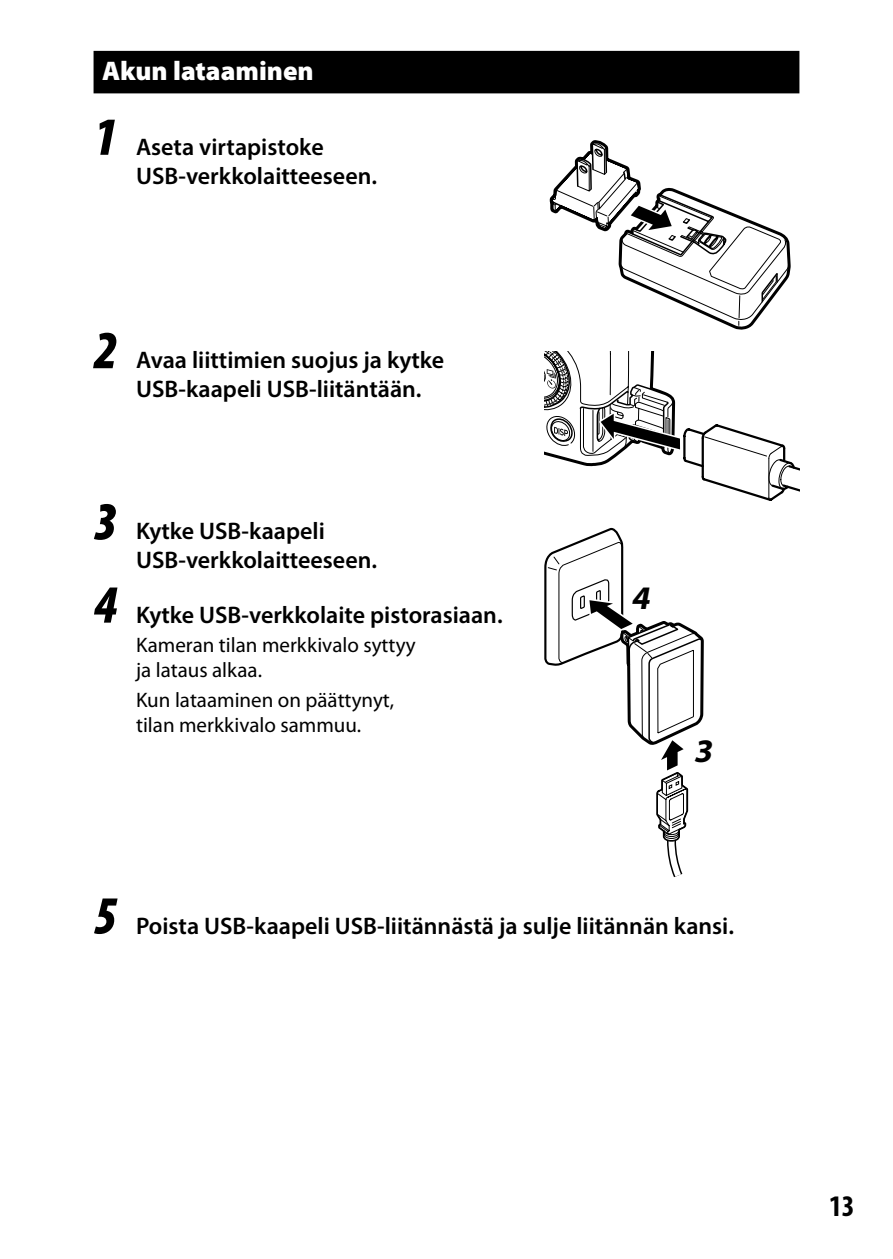
<style>
.page{position:relative;width:893px;height:1259px;background:#fff}
.page>*{position:absolute;margin:0;border:0;box-sizing:border-box;transform-origin:0 0}
.t1{font:italic 900 condensed 54px "Myriad Pro";color:#000}
.t2{font:italic 700 33px "Myriad";color:#000}
.t3{font:700 condensed 30px "Myriad Pro";color:#000}
.t4{font:900 27px "Myriad Pro";color:#fff}
.t5{font:600 24px/28.8px "Myriad Pro";color:#000}
.t6{font:21px/25.2px "Myriad Pro";color:#000}
</style>
<div class="page">
<div style="left:94px;top:51px;width:705px;height:42px;background:#000"></div>
<svg style="left:549px;top:140px;width:242px;height:190px"></svg>
<svg style="left:544px;top:351px;width:255px;height:150px"></svg>
<svg style="left:544px;top:528px;width:160px;height:349px"></svg>
<p class="t4" style="left:102px;top:53px;width:213px">Akun lataaminen</p>
<h1 class="t1" style="left:94px;top:102px;width:26px">1</h1>
<p class="t5" style="left:136px;top:132px;width:243px">Aseta virtapistoke<br>USB-verkkolaitteeseen.</p>
<h1 class="t1" style="left:94px;top:316px;width:26px">2</h1>
<p class="t5" style="left:136px;top:345px;width:310px">Avaa liittimien suojus ja kytke<br>USB-kaapeli USB-liitäntään.</p>
<h1 class="t1" style="left:94px;top:487px;width:26px">3</h1>
<h1 class="t1" style="left:94px;top:570px;width:26px">4</h1>
<p class="t5" style="left:136px;top:516px;width:243px">Kytke USB-kaapeli<br>USB-verkkolaitteeseen.</p>
<p class="t5" style="left:136px;top:599px;width:368px">Kytke USB-verkkolaite pistorasiaan.</p>
<p class="t6" style="left:136px;top:632px;width:281px">Kameran tilan merkkivalo syttyy ja lataus alkaa.</p>
<p class="t6" style="left:136px;top:687px;width:260px">Kun lataaminen on päättynyt, tilan merkkivalo sammuu.</p>
<h2 class="t2" style="left:631px;top:581px;width:26px">4</h2>
<h2 class="t2" style="left:693px;top:734px;width:26px">3</h2>
<h1 class="t1" style="left:94px;top:881px;width:26px">5</h1>
<p class="t5" style="left:136px;top:910px;width:599px">Poista USB-kaapeli USB-liitännästä ja sulje liitännän kansi.</p>
<p class="t3" style="left:829px;top:1187px;width:27px">13</p>
</div>
